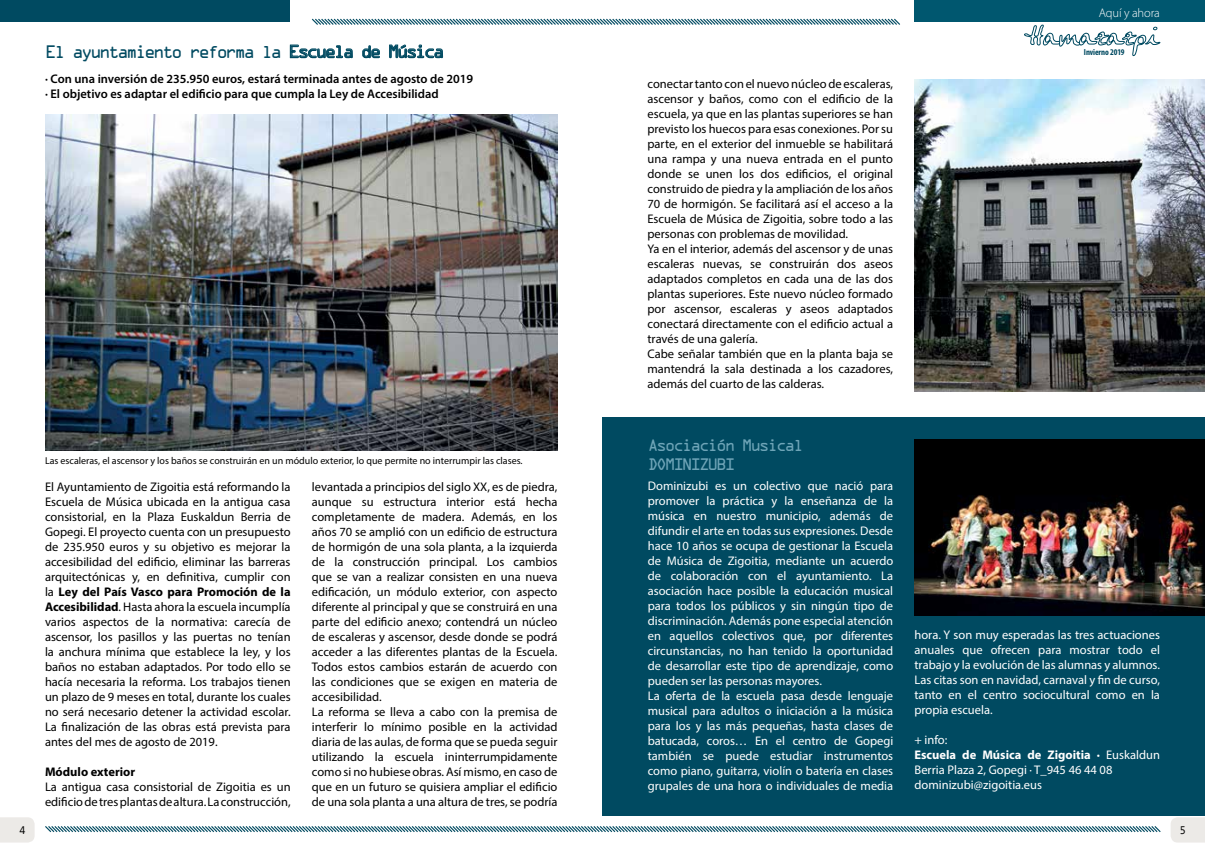
<style>
.page{position:relative;width:1205px;height:851px;background:#fff}
.page>*{position:absolute;margin:0;border:0;box-sizing:border-box;transform-origin:0 0}
.t1{font:16.25px "OCRA Std";letter-spacing:-.165em;color:#004a61}
.t2{font:15px/18.8px "OCRA Std";letter-spacing:-.15em;color:#6ea4b7}
.t3{font:12.5px/15px "Myriad Pro";color:#000}
.t4{font:12.5px/15px "Myriad Pro";color:#fff}
.t5{font:600 12.5px/15px "Myriad Pro";color:#000}
.t6{font:700 12.5px "Myriad Pro";color:#000}
.t7{font:300 12.5px "Myriad Pro";letter-spacing:-.01em;color:#fff}
.t8{font:11.25px "Monotypecom";color:#000}
.t9{font:10px "Myriad Pro";color:#000}
.t10{font:700 condensed 8.75px "Myriad Pro";letter-spacing:-.01em;color:#004a61}
.s1{font-weight:700}
.s2{font-style:italic}
</style>
<div class="page">
<div style="left:602px;top:416px;width:603px;height:399px;background:#004a61"></div>
<div style="left:0;top:0;width:289px;height:21px;background:#004a61"></div>
<svg style="left:312px;top:18px;width:588px;height:7px"></svg>
<svg style="left:1024px;top:25px;width:136px;height:31px"></svg>
<div style="left:914px;top:0;width:291px;height:22px;background:#00576f"></div>
<svg style="left:45px;top:826px;width:1116px;height:7px"></svg>
<svg style="left:1171px;top:817px;width:34px;height:25px"></svg>
<svg style="left:0;top:817px;width:35px;height:25px"></svg>
<svg style="left:290px;top:45px;width:62px;height:14px"></svg>
<svg style="left:362px;top:45px;width:18px;height:13px"></svg>
<svg style="left:389px;top:45px;width:54px;height:14px"></svg>
<img style="left:45px;top:115px;width:512px;height:335px">
<img style="left:914px;top:439px;width:291px;height:176px">
<img style="left:914px;top:79px;width:291px;height:312px">
<h1 class="t1" style="left:45px;top:44px;width:401px">El ayuntamiento reforma la Escuela de Música</h1>
<p class="t5" style="left:45px;top:71px;width:430px">· Con una inversión de 235.950 euros, estará terminada antes de agosto de 2019 · El objetivo es adaptar el edificio para que cumpla la Ley de Accesibilidad</p>
<p class="t9" style="left:45px;top:454px;width:479px">Las escaleras, el ascensor y los baños se construirán en un módulo exterior, lo que permite no interrumpir las clases.</p>
<p class="t3" style="left:45px;top:479px;width:247px;text-align:justify">El Ayuntamiento de Zigoitia está reformando la Escuela de Música ubicada en la antigua casa consistorial, en la Plaza Euskaldun Berria de Gopegi. El proyecto cuenta con un presupuesto de 235.950 euros y su objetivo es mejorar la accesibilidad del edificio, eliminar las barreras arquitectónicas y, en definitiva, cumplir con la <span class="s1">Ley del País Vasco para Promoción de la Accesibilidad</span><span class="s2">.</span> Hasta ahora la escuela incumplía varios aspectos de la normativa: carecía de ascensor, los pasillos y las puertas no tenían la anchura mínima que establece la ley, y los baños no estaban adaptados. Por todo ello se hacía necesaria la reforma. Los trabajos tienen un plazo de 9 meses en total, durante los cuales no será necesario detener la actividad escolar.<br>La finalización de las obras está prevista para antes del mes de agosto de 2019.</p>
<p class="t6" style="left:45px;top:763px;width:92px">Módulo exterior</p>
<p class="t3" style="left:45px;top:779px;width:247px">La antigua casa consistorial de Zigoitia es un edificio de tres plantas de altura. La construcción,</p>
<p class="t3" style="left:312px;top:479px;width:247px">levantada a principios del siglo XX, es de piedra, aunque su estructura interior está hecha completamente de madera. Además, en los años 70 se amplió con un edificio de estructura de hormigón de una sola planta, a la izquierda de la construcción principal. Los cambios que se van a realizar consisten en una nueva edificación, un módulo exterior, con aspecto diferente al principal y que se construirá en una parte del edificio anexo; contendrá un núcleo de escaleras y ascensor, desde donde se podrá acceder a las diferentes plantas de la Escuela.<br>Todos estos cambios estarán de acuerdo con las condiciones que se exigen en materia de accesibilidad.<br>La reforma se lleva a cabo con la premisa de interferir lo mínimo posible en la actividad diaria de las aulas, de forma que se pueda seguir utilizando la escuela ininterrumpidamente como si no hubiese obras. Así mismo, en caso de que en un futuro se quisiera ampliar el edificio de una sola planta a una altura de tres, se podría</p>
<p class="t3" style="left:647px;top:76px;width:247px">conectar tanto con el nuevo núcleo de escaleras, ascensor y baños, como con el edificio de la escuela, ya que en las plantas superiores se han previsto los huecos para esas conexiones. Por su parte, en el exterior del inmueble se habilitará una rampa y una nueva entrada en el punto donde se unen los dos edificios, el original construido de piedra y la ampliación de los años 70 de hormigón. Se facilitará así el acceso a la Escuela de Música de Zigoitia, sobre todo a las personas con problemas de movilidad.<br>Ya en el interior, además del ascensor y de unas escaleras nuevas, se construirán dos aseos adaptados completos en cada una de las dos plantas superiores. Este nuevo núcleo formado por ascensor, escaleras y aseos adaptados conectará directamente con el edificio actual a través de una galería.<br>Cabe señalar también que en la planta baja se mantendrá la sala destinada a los cazadores, además del cuarto de las calderas.</p>
<p class="t2" style="left:648px;top:437px;width:158px">Asociación Musical<br>DOMINIZUBI</p>
<p class="t4" style="left:648px;top:477px;width:247px">Dominizubi es un colectivo que nació para promover la práctica y la enseñanza de la música en nuestro municipio, además de difundir el arte en todas sus expresiones. Desde hace 10 años se ocupa de gestionar la Escuela de Música de Zigoitia, mediante un acuerdo de colaboración con el ayuntamiento. La asociación hace posible la educación musical para todos los públicos y sin ningún tipo de discriminación. Además pone especial atención en aquellos colectivos que, por diferentes circunstancias, no han tenido la oportunidad de desarrollar este tipo de aprendizaje, como pueden ser las personas mayores.<br>La oferta de la escuela pasa desde lenguaje musical para adultos o iniciación a la música para los y las más pequeñas, hasta clases de batucada, coros… En el centro de Gopegi también se puede estudiar instrumentos como piano, guitarra, violín o batería en clases grupales de una hora o individuales de media</p>
<p class="t7" style="left:1099px;top:6px;width:63px">Aquí y ahora</p>
<p class="t10" style="left:1084px;top:46px;width:42px">Invierno 2019</p>
<p class="t4" style="left:914px;top:626px;width:247px;text-align:justify">hora. Y son muy esperadas las tres actuaciones anuales que ofrecen para mostrar todo el trabajo y la evolución de las alumnas y alumnos.<br>Las citas son en navidad, carnaval y fin de curso, tanto en el centro sociocultural como en la propia escuela.</p>
<p class="t4" style="left:914px;top:731px;width:247px">+ info:<br><span class="s1">Escuela de Música de Zigoitia ·</span> Euskaldun<br>Berria Plaza 2, Gopegi · T_945 46 44 08 dominizubi@zigoitia.eus</p>
<p class="t8" style="left:19px;top:823px;width:8px">4</p>
<p class="t8" style="left:1179px;top:823px;width:8px">5</p>
</div>
